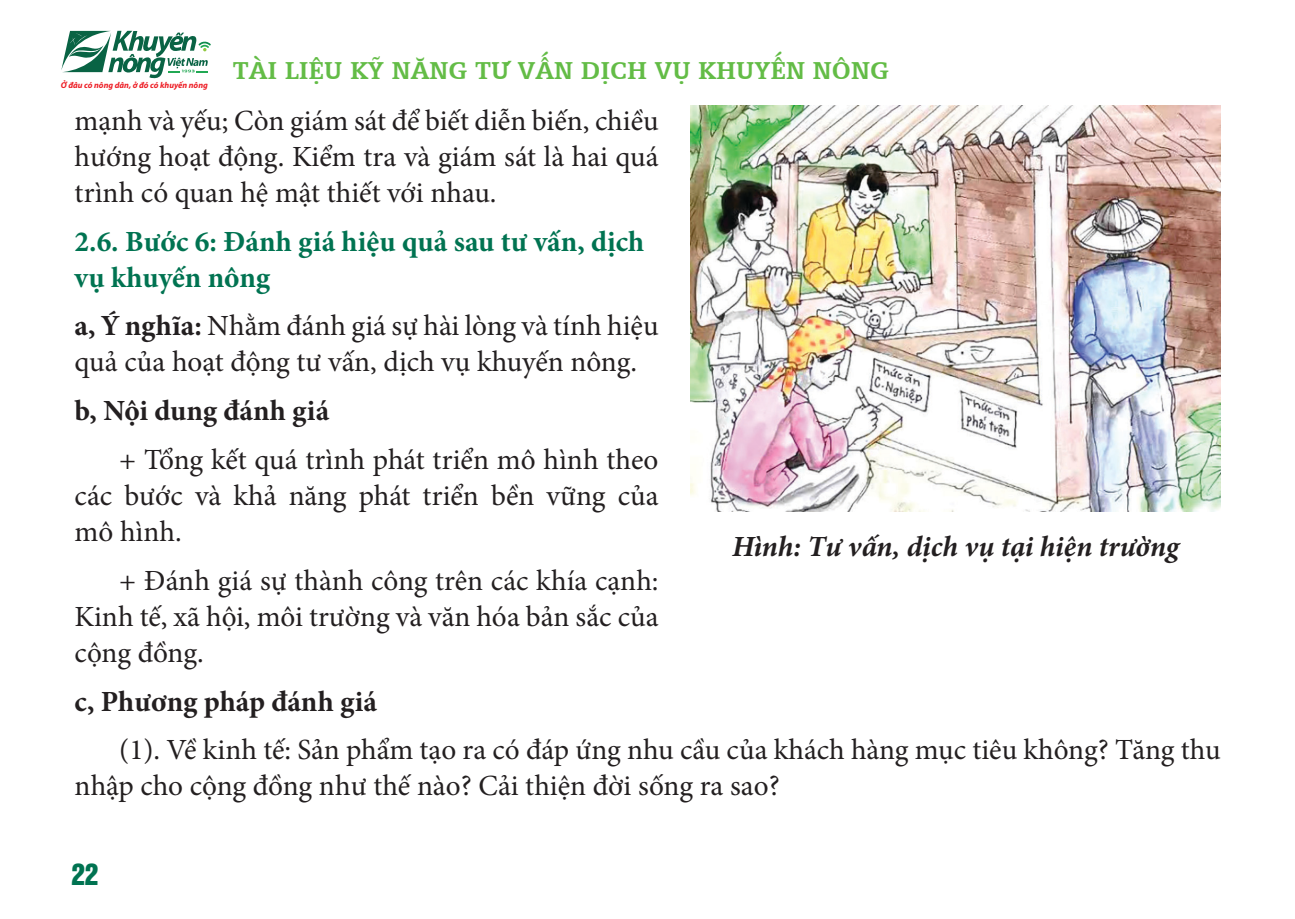
<style>
.page{position:relative;width:1295px;height:919px;background:#fff}
.page>*{position:absolute;margin:0;border:0;box-sizing:border-box;transform-origin:0 0}
.t1{font:29.25px/36px "Minion Pro";color:#231f20;text-align:justify}
.TIT_1_1-1_2{font:700 29.25px/36px "Minion Pro";color:#007351}
.t2{font:700 29.25px "Minion Pro";color:#231f20}
.CHU_THICH{font:italic 700 29.25px "Minion Pro";letter-spacing:-.005em;color:#231f20}
.t3{font:27px "UVN Ai Cap Nang";color:#63bc46}
.t4{font:27px "UTM Helvet Ins";color:#007351}
.t5{font:italic 700 8.55px "Myriad Pro";color:#ed1c24}
.s1{font-weight:700}
</style>
<div class="page">
<svg style="left:61px;top:31px;width:150px;height:47px"></svg>
<img style="left:690px;top:105px;width:530px;height:406px">
<p class="t5" style="left:61px;top:79px;width:148px">Ở đâu có nông dân, ở đó có khuyến nông</p>
<p class="t3" style="left:233px;top:51px;width:657px">TÀI LIỆU KỸ NĂNG TƯ VẤN DỊCH VỤ KHUYẾN NÔNG</p>
<p class="t1" style="left:75px;top:102px;width:585px">mạnh và yếu; Còn giám sát để biết diễn biến, chiều hướng hoạt động. Kiểm tra và giám sát là hai quá trình có quan hệ mật thiết với nhau.</p>
<p class="TIT_1_1-1_2" style="left:75px;top:223px;width:571px">2.6. Bước 6: Đánh giá hiệu quả sau tư vấn, dịch vụ khuyến nông</p>
<p class="t1" style="left:75px;top:308px;width:585px"><span class="s1">a, Ý nghĩa:</span> Nhằm đánh giá sự hài lòng và tính hiệu quả của hoạt động tư vấn, dịch vụ khuyến nông.</p>
<p class="t2" style="left:75px;top:390px;width:256px">b, Nội dung đánh giá</p>
<p class="t1" style="left:75px;top:442px;width:586px;text-indent:45px">+ Tổng kết quá trình phát triển mô hình theo các bước và khả năng phát triển bền vững của mô hình.</p>
<p class="t1" style="left:75px;top:562px;width:586px;text-indent:45px">+ Đánh giá sự thành công trên các khía cạnh:<br>Kinh tế, xã hội, môi trường và văn hóa bản sắc của cộng đồng.</p>
<p class="t2" style="left:75px;top:680px;width:304px">c, Phương pháp đánh giá</p>
<p class="t1" style="left:75px;top:732px;width:1147px;text-indent:45px">(1). Về kinh tế: Sản phẩm tạo ra có đáp ứng nhu cầu của khách hàng mục tiêu không? Tăng thu nhập cho cộng đồng như thế nào? Cải thiện đời sống ra sao?</p>
<p class="CHU_THICH" style="left:732px;top:525px;width:448px">Hình: Tư vấn, dịch vụ tại hiện trường</p>
<p class="t4" style="left:71px;top:852px;width:29px">22</p>
</div>
